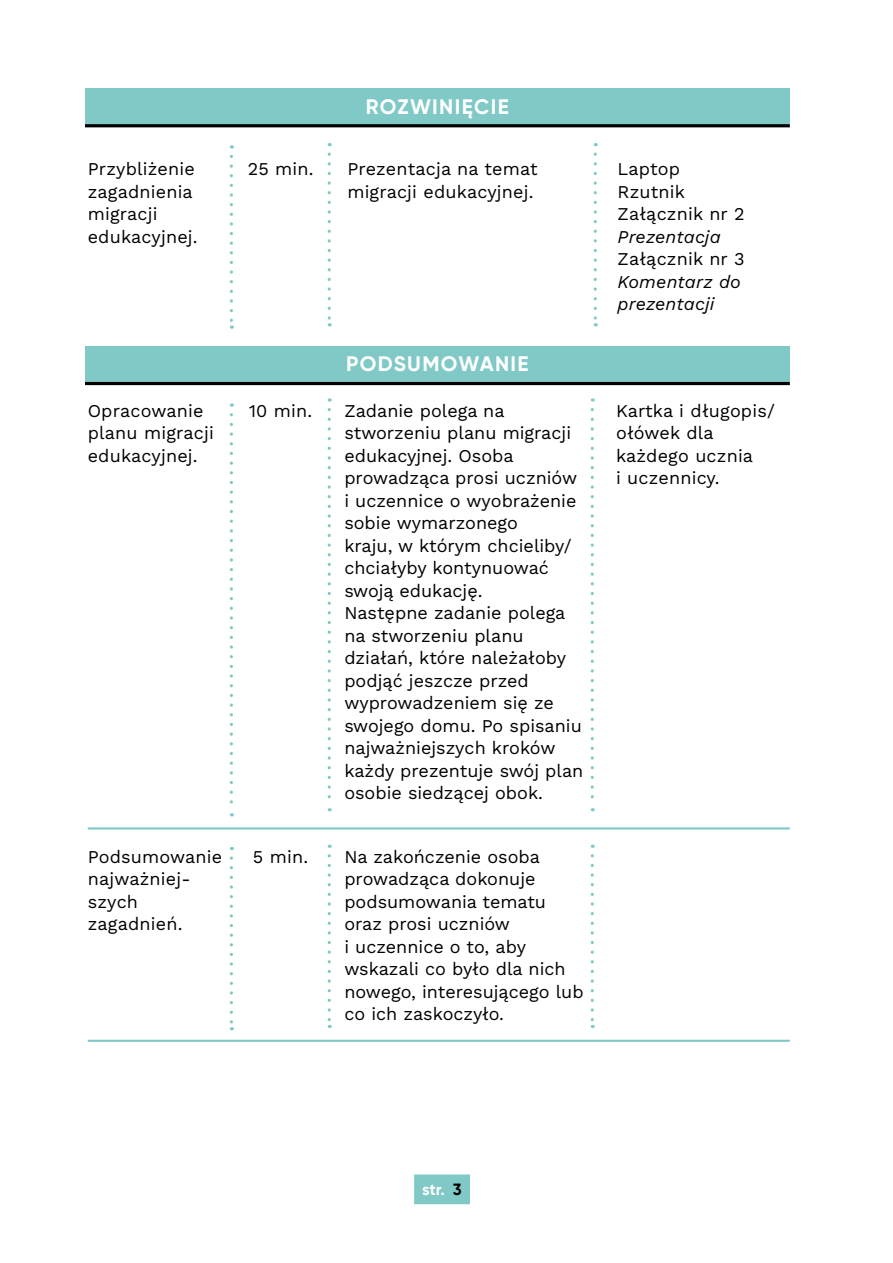
<style>
.page{position:relative;width:893px;height:1263px;background:#fff}
.page>*{position:absolute;margin:0;border:0;box-sizing:border-box;transform-origin:0 0}
.t1{font:700 21px "Gilroy";letter-spacing:.065em;color:#fff}
.t2{font:18px/22.5px "Work Sans";color:#000}
.t3{font:italic 18px/22.5px "Work Sans";letter-spacing:.01em;color:#000}
.t4{font:700 16.35px "Gilroy";color:#fff}
.s1{color:#000}
</style>
<div class="page">
<div style="left:414px;top:1174px;width:56px;height:30px;background:#80c9c7"></div>
<div style="left:85px;top:88px;width:705px;height:38px;background:#80c9c7"></div>
<hr style="left:85px;top:124px;width:705px;height:3px;background:#000">
<svg style="left:230px;top:156px;width:3px;height:173px"></svg>
<svg style="left:328px;top:154px;width:3px;height:172px"></svg>
<svg style="left:594px;top:154px;width:3px;height:172px"></svg>
<div style="left:85px;top:346px;width:705px;height:38px;background:#80c9c7"></div>
<hr style="left:85px;top:382px;width:705px;height:3px;background:#000">
<hr style="left:88px;top:827px;width:702px;height:2px;background:#80c9c7">
<hr style="left:88px;top:1040px;width:702px;height:2px;background:#80c9c7">
<svg style="left:230px;top:415px;width:3px;height:401px"></svg>
<svg style="left:328px;top:409px;width:3px;height:402px"></svg>
<svg style="left:591px;top:409px;width:3px;height:402px"></svg>
<svg style="left:230px;top:858px;width:3px;height:172px"></svg>
<svg style="left:328px;top:856px;width:3px;height:172px"></svg>
<svg style="left:591px;top:856px;width:3px;height:172px"></svg>
<p class="t1" style="left:366px;top:93px;width:144px">ROZWINIĘCIE</p>
<p class="t2" style="left:88px;top:157px;width:111px">Przybliżenie zagadnienia migracji edukacyjnej.</p>
<p class="t2" style="left:248px;top:157px;width:68px">25 min.</p>
<p class="t2" style="left:347px;top:157px;width:192px">Prezentacja na temat migracji edukacyjnej.</p>
<p class="t2" style="left:617px;top:157px;width:129px">Laptop<br>Rzutnik<br>Załącznik nr 2</p>
<p class="t3" style="left:617px;top:224px;width:105px">Prezentacja</p>
<p class="t2" style="left:617px;top:247px;width:129px">Załącznik nr 3</p>
<p class="t3" style="left:617px;top:269px;width:125px">Komentarz do prezentacji</p>
<p class="t2" style="left:88px;top:398px;width:128px">Opracowanie planu migracji edukacyjnej.</p>
<p class="t2" style="left:249px;top:398px;width:65px">10 min.</p>
<p class="t2" style="left:88px;top:845px;width:136px">Podsumowanie najważniej&shy;szych zagadnień.</p>
<p class="t2" style="left:253px;top:845px;width:57px">5 min.</p>
<p class="t1" style="left:346px;top:351px;width:184px">PODSUMOWANIE</p>
<p class="t2" style="left:344px;top:398px;width:241px">Zadanie polega na stworzeniu planu migracji edukacyjnej. Osoba prowadząca prosi uczniów i uczennice o wyobrażenie sobie wymarzonego<br>kraju, w którym chcieliby/ chciałyby kontynuować swoją edukację.<br>Następne zadanie polega na stworzeniu planu działań, które należałoby podjąć jeszcze przed wyprowadzeniem się ze swojego domu. Po spisaniu najważniejszych kroków każdy prezentuje swój plan osobie siedzącej obok.</p>
<p class="t2" style="left:344px;top:845px;width:241px">Na zakończenie osoba prowadząca dokonuje podsumowania tematu oraz prosi uczniów<br>i uczennice o to, aby wskazali co było dla nich nowego, interesującego lub co ich zaskoczyło.</p>
<p class="t2" style="left:616px;top:398px;width:160px">Kartka i długopis/ ołówek dla każdego ucznia<br>i uczennicy.</p>
<p class="t4" style="left:422px;top:1179px;width:41px">str. <span class="s1">3</span></p>
</div>
